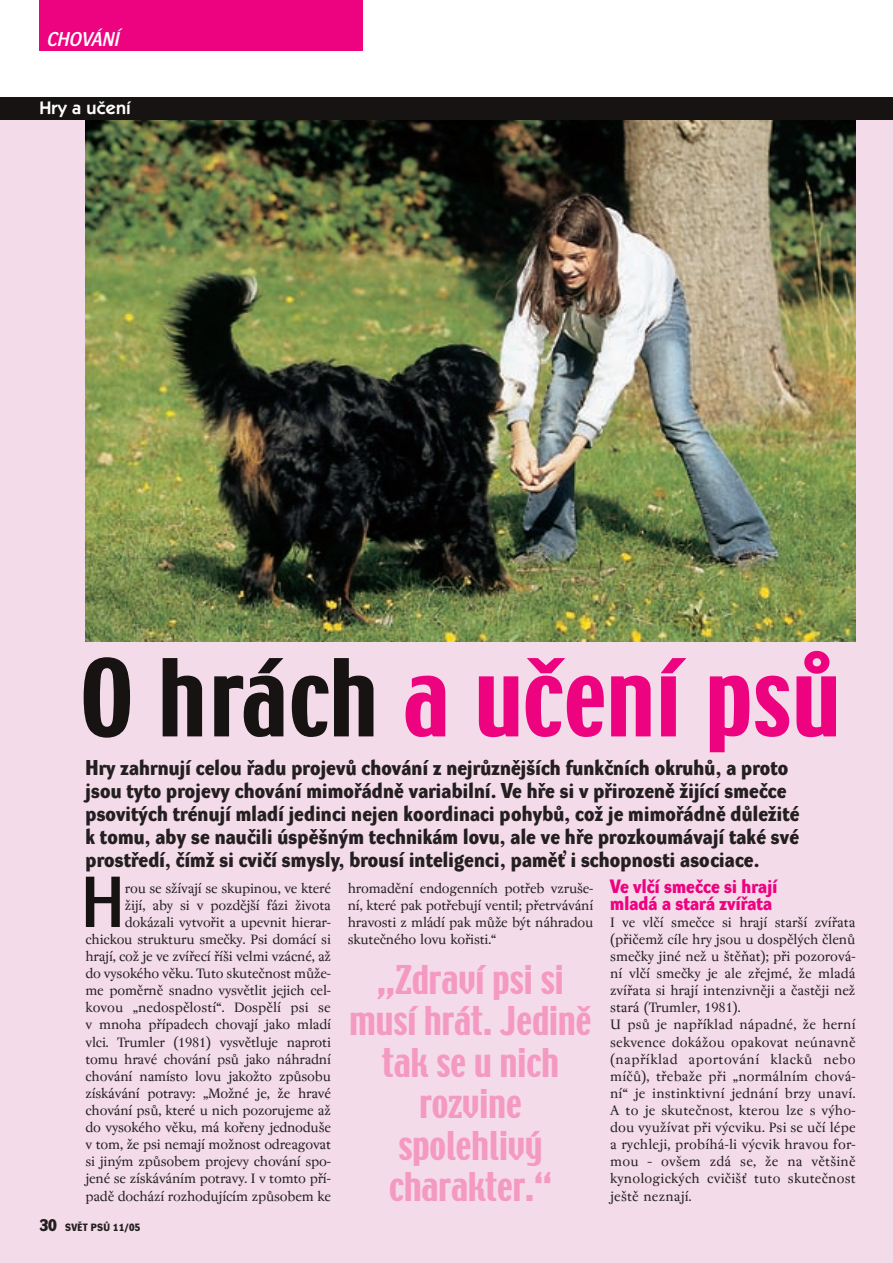
<style>
.page{position:relative;width:893px;height:1263px;background:#fff}
.page>*{position:absolute;margin:0;border:0;box-sizing:border-box;transform-origin:0 0}
.t1{font:94.95px "Techno CE";letter-spacing:.01em;color:#ed0280}
.t2{font:70.5px "Dynamo DD";color:#171312}
.t3{font:35.25px/41.4px "Techno CE";color:#f499c2;text-align:center}
.t4{font:21px/23px "Dynamo DB";letter-spacing:.01em;color:#231f20}
.t5{font:19.5px "Dynamo D Italic D";letter-spacing:.01em;color:#fff}
.t6{font:18.9px/17.1px "Dynamo DB";letter-spacing:.01em;color:#ed0280}
.t7{font:600 18px "Itc Kabel CE";letter-spacing:.01em;color:#fff}
.t8{font:15px/17.1px "Regent";letter-spacing:-.015em;color:#231f20;text-align:right}
.t9{font:15px/17.1px "Regent";letter-spacing:.01em;color:#231f20}
.t10{font:10.35px "Dynamo DB";letter-spacing:.03em;color:#231f20}
.s1{color:#171312}
.s2{font-size:16.5px}
</style>
<div class="page">
<img style="left:0;top:0;width:892px;height:1263px">
<h3 class="t5" style="left:47px;top:32px;width:74px">CHOVÁNÍ</h3>
<p class="t7" style="left:39px;top:101px;width:92px">Hry a uãení</p>
<h1 class="t1" style="left:81px;top:658px;width:760px"><span class="s1">O hrách</span> a učení psů</h1>
<p class="t4" style="left:85px;top:759px;width:715px">Hry zahrnují celou fiadu projevÛ chování z nejrÛznûj‰ích funkãních okruhÛ, a proto jsou tyto projevy chování mimofiádnû variabilní. Ve hfie si v pfiirozenû Ïijící smeãce psovit˘ch trénují mladí jedinci nejen koordinaci pohybÛ, coÏ je mimofiádnû dÛleÏité k tomu, aby se nauãili úspû‰n˘m technikám lovu, ale ve hfie prozkoumávají také své prostfiedí, ãímÏ si cviãí smysly, brousí inteligenci, pamûÈ i schopnosti asociace.</p>
<h2 class="t2" style="left:81px;top:875px;width:44px">H</h2>
<h3 class="t3" style="left:349px;top:962px;width:243px">„Zdraví psi si musí hrát. Jedině tak se u nich rozvine spolehlivý charakter.“</h3>
<p class="t8" style="left:85px;top:880px;width:247px">rou se sÏívají se skupinou, ve které<br>Ïijí, aby si v pozdûj‰í fázi Ïivota dokázali vytvofiit a upevnit hierar&shy;chickou strukturu smeãky. Psi domácí si hrají, coÏ je ve zvífiecí fií‰i velmi vzácné, aÏ do vysokého vûku. Tuto skuteãnost mÛÏe&shy;me pomûrnû snadno vysvûtlit jejich cel&shy;kovou „nedospûlostí“. Dospûlí psi se v mnoha pfiípadech chovají jako mladí vlci. Trumler (1981) vysvûtluje naproti tomu hravé chování psÛ jako náhradní chování namísto lovu jakoÏto zpÛsobu získávání potravy: „MoÏné je, Ïe hravé chování psÛ, které u nich pozorujeme aÏ do vysokého vûku, má kofieny jednodu‰e v tom, Ïe psi nemají moÏnost odreagovat si jin˘m zpÛsobem projevy chování spo&shy;jené se získáváním potravy. I v tomto pfií&shy;padû dochází rozhodujícím zpÛsobem ke</p>
<p class="t8" style="left:348px;top:880px;width:247px;text-align:justify">hromadûní endogenních potfieb vzru‰e&shy;ní, které pak potfiebují ventil; pfietrvávání hravosti z mládí pak mÛÏe b˘t náhradou skuteãného lovu kofiisti.“</p>
<p class="t6" style="left:610px;top:879px;width:168px">Ve vlãí smeãce si hrají mladá a stará zvífiata</p>
<p class="t9" style="left:610px;top:915px;width:247px">I ve vlãí smeãce si hrají star‰í zvífiata (pfiiãemÏ cíle hry jsou u dospûl˘ch ãlenÛ smeãky jiné neÏ u ‰tûÀat); pfii pozorová&shy;ní vlãí smeãky je ale zfiejmé, Ïe mladá zvífiata si hrají intenzivnûji a ãastûji neÏ stará (Trumler, 1981).<br>U psÛ je napfiíklad nápadné, Ïe herní sekvence dokáÏou opakovat neúnavnû (napfiíklad aportování klackÛ nebo míãÛ), tfiebaÏe pfii „normálním chová&shy;ní“ je instinktivní jednání brzy unaví.<br>A to je skuteãnost, kterou lze s v˘ho&shy;dou vyuÏívat pfii v˘cviku. Psi se uãí lépe a rychleji, probíhá-li v˘cvik hravou for&shy;mou – ov‰em zdá se, Ïe na vût‰inû kynologick˘ch cviãi‰È tuto skuteãnost je‰tû neznají.</p>
<p class="t10" style="left:39px;top:1223px;width:102px"><span class="s2">30</span> SVùT PSÒ 11/05</p>
</div>
